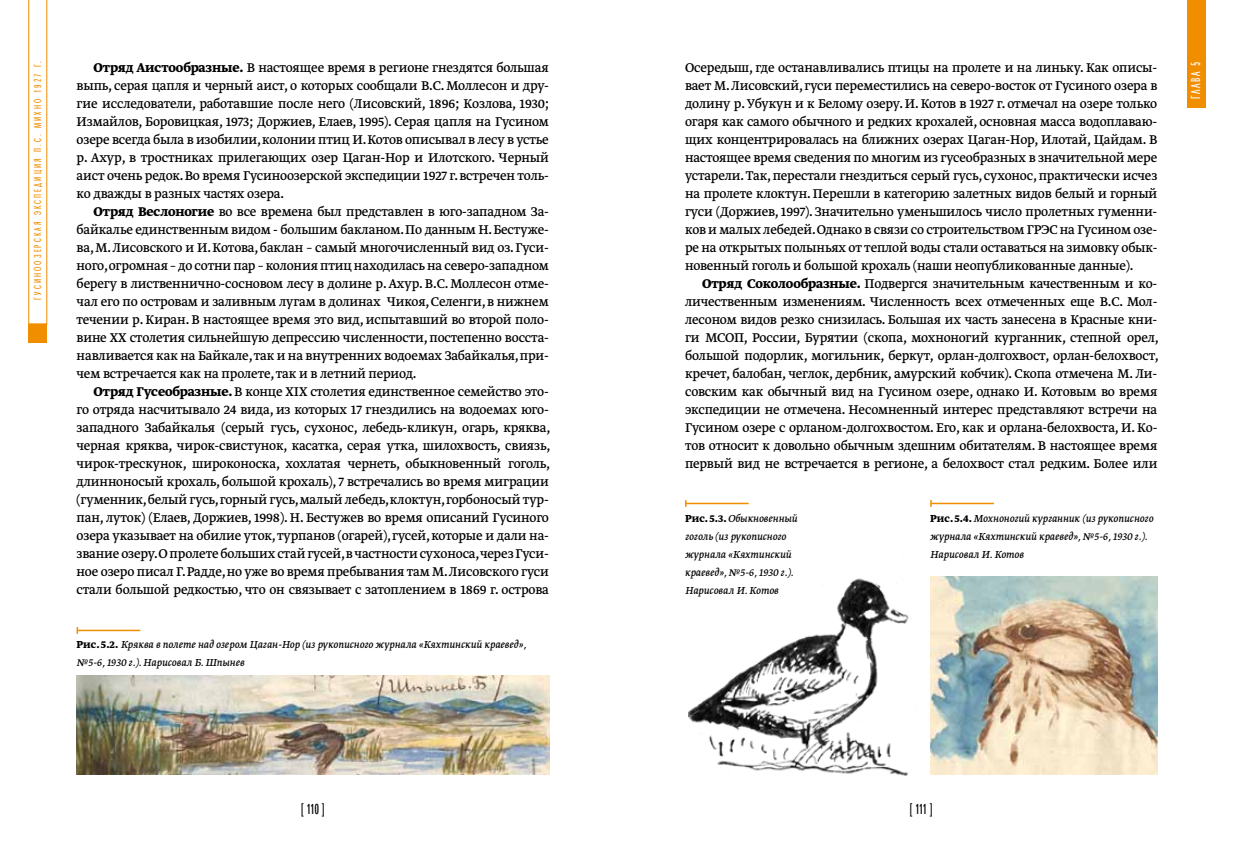
<style>
.page{position:relative;width:1234px;height:851px;background:#fff}
.page>*{position:absolute;margin:0;border:0;box-sizing:border-box;transform-origin:0 0}
.t1{font:15px/18px "Greta Text Pro";letter-spacing:-.01em;color:#000;text-align:justify;scale:.95 1}
.t2{font:15px "Maxima Cyr TCY Ligh Comp";letter-spacing:-.07em;color:#000;scale:.95 1}
.t3{font:13.5px "Maxima Cyr TCY Ligh Comp";letter-spacing:.13em;color:#fff;scale:.95 1}
.t4{font:italic 12px/18px "Greta Text Pro";color:#000;scale:.95 1}
.t5{font:10.5px "Maxima Cyr TCY Ligh Comp";letter-spacing:.22em;color:#f18e00;scale:.95 1}
.s1{font-weight:700}
.s2{font-weight:700;font-style:normal}
</style>
<div class="page">
<div style="left:1186px;top:0;width:18px;height:108px;background:#f18e00"></div>
<svg style="left:28px;top:0;width:19px;height:324px"></svg>
<div style="left:29px;top:324px;width:18px;height:18px;background:#f18e00"></div>
<img style="left:688px;top:578px;width:221px;height:198px">
<img style="left:77px;top:675px;width:472px;height:99px">
<hr style="left:77px;top:629px;width:63px;height:2px;background:#f18e00">
<img style="left:930px;top:576px;width:227px;height:198px">
<hr style="left:685px;top:502px;width:63px;height:2px;background:#f18e00">
<hr style="left:930px;top:502px;width:63px;height:2px;background:#f18e00">
<p class="t5" style="left:32px;top:300px;width:252px;rotate:-90deg">Гусиноозерская экспедиция П.С. Михно 1927 г.</p>
<p class="t1" style="left:77px;top:59px;width:498px;text-indent:17px"><span class="s1">Отряд Аистообразные.</span> В настоящее время в регионе гнездятся большая выпь, серая цапля и черный аист, о которых сообщали В.С. Моллесон и дру&shy;гие исследователи, работавшие после него (Лисовский, 1896; Козлова, 1930; Измайлов, Боровицкая, 1973; Доржиев, Елаев, 1995). Серая цапля на Гусином озере всегда была в изобилии, колонии птиц И. Котов описывал в лесу в устье р. Ахур, в тростниках прилегающих озер Цаган-Нор и Илотского. Черный аист очень редок. Во время Гусиноозерской экспедиции 1927 г. встречен толь&shy;ко дважды в разных частях озера.</p>
<p class="t1" style="left:77px;top:203px;width:498px;text-indent:17px"><span class="s1">Отряд Веслоногие</span> во все времена был представлен в юго-западном За&shy;байкалье единственным видом - большим бакланом. По данным Н. Бестуже&shy;ва, М. Лисовского и И. Котова, баклан – самый многочисленный вид оз. Гуси&shy;ного,огромная – до сотни пар – колония птиц находилась на северо-западном берегу в лиственнично-сосновом лесу в долине р. Ахур. В.С. Моллесон отме&shy;чал его по островам и заливным лугам в долинах Чикоя, Селенги, в нижнем течении р. Киран. В настоящее время это вид, испытавший во второй поло&shy;вине XX столетия сильнейшую депрессию численности, постепенно восста&shy;навливается как на Байкале, так и на внутренних водоемах Забайкалья, при&shy;чем встречается как на пролете, так и в летний период.</p>
<p class="t1" style="left:77px;top:383px;width:500px;text-indent:17px"><span class="s1">Отряд Гусеобразные.</span> В конце XIX столетия единственное семейство это&shy;го отряда насчитывало 24 вида, из которых 17 гнездились на водоемах юго&shy;западного Забайкалья (серый гусь, сухонос, лебедь-кликун, огарь, кряква, черная кряква, чирок-свистунок, касатка, серая утка, шилохвость, свиязь, чирок-трескунок, широконоска, хохлатая чернеть, обыкновенный гоголь, длинноносый крохаль, большой крохаль), 7 встречались во время миграции (гуменник, белый гусь, горный гусь, малый лебедь, клоктун, горбоносый тур&shy;пан, луток) (Елаев, Доржиев, 1998). Н. Бестужев во время описаний Гусиного озера указывает на обилие уток, турпанов (огарей), гусей, которые и дали на&shy;звание озеру.О пролете больших стай гусей,в частности сухоноса,через Гуси&shy;ное озеро писал Г. Радде, но уже во время пребывания там М. Лисовского гуси стали большой редкостью, что он связывает с затоплением в 1869 г. острова</p>
<p class="t4" style="left:77px;top:636px;width:475px"><span class="s2">Рис. 5.2.</span> Кряква в полете над озером Цаган-Нор (из рукописного журнала «Кяхтинский краевед», №5-6, 1930 г.). Нарисовал Б. Шпынев</p>
<p class="t2" style="left:301px;top:801px;width:26px">[ 110 ]</p>
<p class="t1" style="left:685px;top:59px;width:498px">Осередыш, где останавливались птицы на пролете и на линьку. Как описы&shy;вает М. Лисовский, гуси переместились на северо-восток от Гусиного озера в долину р. Убукун и к Белому озеру. И. Котов в 1927 г. отмечал на озере только огаря как самого обычного и редких крохалей, основная масса водоплаваю&shy;щих концентрировалась на ближних озерах Цаган-Нор, Илотай, Цайдам. В настоящее время сведения по многим из гусеобразных в значительной мере устарели. Так, перестали гнездиться серый гусь, сухонос, практически исчез на пролете клоктун. Перешли в категорию залетных видов белый и горный гуси (Доржиев, 1997). Значительно уменьшилось число пролетных гуменни&shy;ков и малых лебедей.Однако в связи со строительством ГРЭС на Гусином озе&shy;ре на открытых полыньях от теплой воды стали оставаться на зимовку обык&shy;новенный гоголь и большой крохаль (наши неопубликованные данные).</p>
<p class="t1" style="left:685px;top:275px;width:500px;text-indent:17px"><span class="s1">Отряд Соколообразные.</span> Подвергся значительным качественным и ко&shy;личественным изменениям. Численность всех отмеченных еще В.С. Мол&shy;лесоном видов резко снизилась. Большая их часть занесена в Красные кни&shy;ги МСОП, России, Бурятии (скопа, мохноногий курганник, степной орел, большой подорлик, могильник, беркут, орлан-долгохвост, орлан-белохвост, кречет, балобан, чеглок, дербник, амурский кобчик). Скопа отмечена М. Ли&shy;совским как обычный вид на Гусином озере, однако И. Котовым во время экспедиции не отмечена. Несомненный интерес представляют встречи на Гусином озере с орланом-долгохвостом. Его, как и орлана-белохвоста, И. Ко&shy;тов относит к довольно обычным здешним обитателям. В настоящее время первый вид не встречается в регионе, а белохвост стал редким. Более или</p>
<p class="t4" style="left:685px;top:510px;width:120px"><span class="s2">Рис. 5.3.</span> Обыкновенный гоголь (из рукописного журнала «Кяхтинский краевед», №5-6, 1930 г.).<br>Нарисовал И. Котов</p>
<p class="t4" style="left:930px;top:510px;width:236px"><span class="s2">Рис. 5.4.</span> Мохноногий курганник (из рукописного журнала «Кяхтинский краевед», №5-6, 1930 г.).<br>Нарисовал И. Котов</p>
<p class="t3" style="left:1188px;top:98px;width:41px;rotate:-90deg">Глава 5</p>
<p class="t2" style="left:909px;top:801px;width:25px">[ 111 ]</p>
</div>
